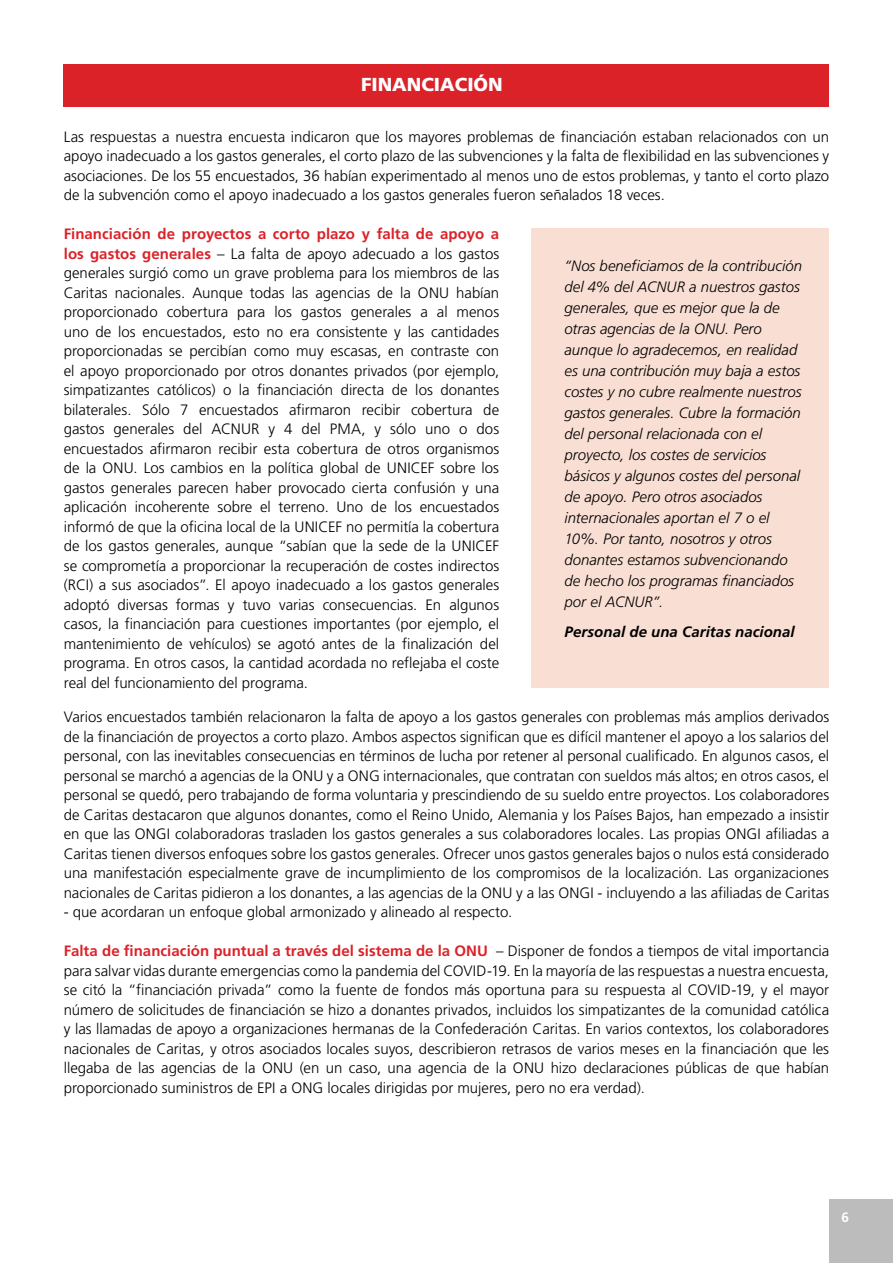
<style>
.page{position:relative;width:893px;height:1263px;background:#fff}
.page>*{position:absolute;margin:0;border:0;box-sizing:border-box;transform-origin:0 0}
.t1{font:18.75px "Frutiger LT 75 Blk";color:#fff}
.t2{font:15px/19.5px "Frutiger LT 45 Lt";color:#000;text-align:justify}
.t3{font:15px/21px "Frutiger LT 46 Lt It";color:#000}
.t4{font:15px "Frutiger LT 65 Bd";letter-spacing:.005em;color:#db2229}
.t5{font:15px "Frutiger LT 66 Bd It";letter-spacing:.005em;color:#000}
.t6{font:13.5px "Frutiger LT 65 Bd";color:#fff}
.s1{font-family:"Frutiger LT 65 Bd";color:#db2229}
.s2{font-family:"Frutiger LT 45 Lt";color:#000}
</style>
<div class="page">
<div style="left:829px;top:1199px;width:64px;height:64px;background:#bdbcbc"></div>
<div style="left:64px;top:64px;width:765px;height:42px;background:#db2229"></div>
<div style="left:531px;top:229px;width:298px;height:459px;background:#f9ded3"></div>
<p class="t1" style="left:361px;top:74px;width:143px">FINANCIACIÓN</p>
<p class="t2" style="left:64px;top:127px;width:767px">Las respuestas a nuestra encuesta indicaron que los mayores problemas de financiación estaban relacionados con un apoyo inadecuado a los gastos generales, el corto plazo de las subvenciones y la falta de flexibilidad en las subvenciones y asociaciones. De los 55 encuestados, 36 habían experimentado al menos uno de estos problemas, y tanto el corto plazo de la subvención como el apoyo inadecuado a los gastos generales fueron señalados 18 veces.</p>
<p class="t4" style="left:64px;top:225px;width:437px">Financiación de proyectos a corto plazo y falta de apoyo a</p>
<p class="t2" style="left:64px;top:244px;width:437px"><span class="s1">los gastos generales</span> – La falta de apoyo adecuado a los gastos generales surgió como un grave problema para los miembros de las Caritas nacionales. Aunque todas las agencias de la ONU habían proporcionado cobertura para los gastos generales a al menos uno de los encuestados, esto no era consistente y las cantidades proporcionadas se percibían como muy escasas, en contraste con el apoyo proporcionado por otros donantes privados (por ejemplo, simpatizantes católicos) o la financiación directa de los donantes bilaterales. Sólo 7 encuestados afirmaron recibir cobertura de gastos generales del ACNUR y 4 del PMA, y sólo uno o dos encuestados afirmaron recibir esta cobertura de otros organismos de la ONU. Los cambios en la política global de UNICEF sobre los gastos generales parecen haber provocado cierta confusión y una aplicación incoherente sobre el terreno. Uno de los encuestados informó de que la oficina local de la UNICEF no permitía la cobertura de los gastos generales, aunque “sabían que la sede de la UNICEF se comprometía a proporcionar la recuperación de costes indirectos (RCI) a sus asociados”. El apoyo inadecuado a los gastos generales adoptó diversas formas y tuvo varias consecuencias. En algunos casos, la financiación para cuestiones importantes (por ejemplo, el mantenimiento de vehículos) se agotó antes de la finalización del programa. En otros casos, la cantidad acordada no reflejaba el coste real del funcionamiento del programa.</p>
<p class="t2" style="left:64px;top:707px;width:767px">Varios encuestados también relacionaron la falta de apoyo a los gastos generales con problemas más amplios derivados de la financiación de proyectos a corto plazo. Ambos aspectos significan que es difícil mantener el apoyo a los salarios del personal, con las inevitables consecuencias en términos de lucha por retener al personal cualificado. En algunos casos, el personal se marchó a agencias de la ONU y a ONG internacionales, que contratan con sueldos más altos; en otros casos, el personal se quedó, pero trabajando de forma voluntaria y prescindiendo de su sueldo entre proyectos. Los colaboradores de Caritas destacaron que algunos donantes, como el Reino Unido, Alemania y los Países Bajos, han empezado a insistir en que las ONGI colaboradoras trasladen los gastos generales a sus colaboradores locales. Las propias ONGI afiliadas a Caritas tienen diversos enfoques sobre los gastos generales. Ofrecer unos gastos generales bajos o nulos está considerado una manifestación especialmente grave de incumplimiento de los compromisos de la localización. Las organizaciones nacionales de Caritas pidieron a los donantes, a las agencias de la ONU y a las ONGI - incluyendo a las afiliadas de Caritas</p>
<p class="t2" style="left:64px;top:902px;width:450px">- que acordaran un enfoque global armonizado y alineado al respecto.</p>
<p class="t4" style="left:64px;top:942px;width:767px">Falta de financiación puntual a través del sistema de la ONU <span class="s2">– Disponer de fondos a tiempos de vital importancia</span></p>
<p class="t2" style="left:64px;top:961px;width:767px">para salvar vidas durante emergencias como la pandemia del COVID-19. En la mayoría de las respuestas a nuestra encuesta, se citó la “financiación privada” como la fuente de fondos más oportuna para su respuesta al COVID-19, y el mayor número de solicitudes de financiación se hizo a donantes privados, incluidos los simpatizantes de la comunidad católica y las llamadas de apoyo a organizaciones hermanas de la Confederación Caritas. En varios contextos, los colaboradores nacionales de Caritas, y otros asociados locales suyos, describieron retrasos de varios meses en la financiación que les llegaba de las agencias de la ONU (en un caso, una agencia de la ONU hizo declaraciones públicas de que habían proporcionado suministros de EPI a ONG locales dirigidas por mujeres, pero no era verdad).</p>
<p class="t3" style="left:564px;top:256px;width:239px">“Nos beneficiamos de la contribución del 4% del ACNUR a nuestros gastos generales, que es mejor que la de otras agencias de la ONU. Pero aunque lo agradecemos, en realidad es una contribución muy baja a estos costes y no cubre realmente nuestros gastos generales. Cubre la formación del personal relacionada con el proyecto, los costes de servicios básicos y algunos costes del personal de apoyo. Pero otros asociados internacionales aportan el 7 o el<br>10%. Por tanto, nosotros y otros donantes estamos subvencionando de hecho los programas financiados por el ACNUR”.</p>
<p class="t5" style="left:564px;top:623px;width:232px">Personal de una Caritas nacional</p>
<p class="t6" style="left:841px;top:1209px;width:9px">6</p>
</div>
